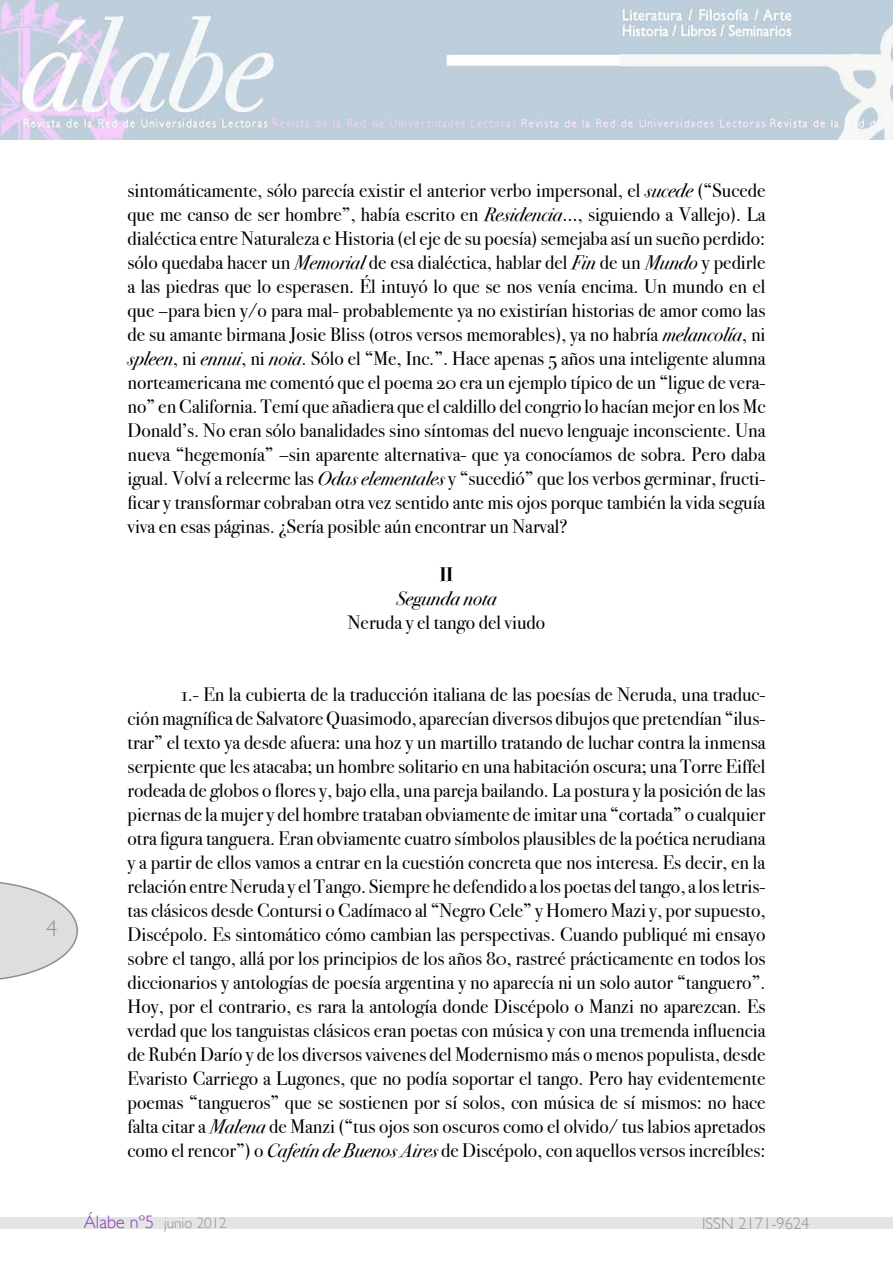
<style>
.page{position:relative;width:893px;height:1263px;background:#fff}
.page>*{position:absolute;margin:0;border:0;box-sizing:border-box;transform-origin:0 0}
.t1{font:300 22.5px "Gill Sans";color:#8a949d}
.t2{font:19.5px/24px "Bodoni Svty Two OSITCTT Book";color:#000;text-align:justify}
.t3{font:19.5px "Bodoni Svty Two OSITCTT Book It";color:#000}
.t4{font:19.5px "Bodoni Svty Two OSITCTT Bold";color:#000}
.t5{font:300 16.5px "Gill Sans";color:#8c959c}
.t6{font:300 15px "Gill Sans";color:#8c959c}
.s1{font-family:"Bodoni Svty Two OSITCTT Book It"}
.s2{font-size:18px;color:#893ab6}
</style>
<div class="page">
<svg style="left:0;top:882px;width:78px;height:98px"></svg>
<div style="left:0;top:1218px;width:893px;height:11px;background:#e4e4e3"></div>
<img style="left:0;top:0;width:893px;height:139px">
<p class="t1" style="left:46px;top:916px;width:13px">4</p>
<p class="t2" style="left:128px;top:179px;width:639px">sintomáticamente, sólo parecía existir el anterior verbo impersonal, el <span class="s1">sucede</span> (“Sucede que me canso de ser hombre”, había escrito en <span class="s1">Residencia</span>…, siguiendo a Vallejo). La dialéctica entre Naturaleza e Historia (el eje de su poesía) semejaba así un sueño perdido: sólo quedaba hacer un <span class="s1">Memorial</span> de esa dialéctica, hablar del <span class="s1">Fin</span> de un <span class="s1">Mundo</span> y pedirle a las piedras que lo esperasen. Él intuyó lo que se nos venía encima. Un mundo en el que –para bien y/o para mal- probablemente ya no existirían historias de amor como las de su amante birmana Josie Bliss (otros versos memorables), ya no habría <span class="s1">melancolía</span>, ni <span class="s1">spleen</span>, ni <span class="s1">ennui</span>, ni <span class="s1">noia</span>. Sólo el “Me, Inc.”. Hace apenas 5 años una inteligente alumna norteamericana me comentó que el poema 20 era un ejemplo típico de un “ligue de vera&shy;no” en California. Temí que añadiera que el caldillo del congrio lo hacían mejor en los Mc Donald’s. No eran sólo banalidades sino síntomas del nuevo lenguaje inconsciente. Una nueva “hegemonía” –sin aparente alternativa- que ya conocíamos de sobra. Pero daba igual. Volví a releerme las <span class="s1">Odas elementales</span> y “sucedió” que los verbos germinar, fructi&shy;ficar y transformar cobraban otra vez sentido ante mis ojos porque también la vida seguía viva en esas páginas. ¿Sería posible aún encontrar un Narval?</p>
<p class="t4" style="left:440px;top:563px;width:15px">II</p>
<p class="t3" style="left:396px;top:587px;width:102px">Segunda nota</p>
<p class="t2" style="left:348px;top:611px;width:199px">Neruda y el tango del viudo</p>
<p class="t2" style="left:128px;top:683px;width:639px;text-indent:54px">1.- En la cubierta de la traducción italiana de las poesías de Neruda, una traduc&shy;ción magnífica de Salvatore Quasimodo, aparecían diversos dibujos que pretendían “ilus&shy;trar” el texto ya desde afuera: una hoz y un martillo tratando de luchar contra la inmensa serpiente que les atacaba; un hombre solitario en una habitación oscura; una Torre Eiffel rodeada de globos o flores y, bajo ella, una pareja bailando. La postura y la posición de las piernas de la mujer y del hombre trataban obviamente de imitar una “cortada” o cualquier otra figura tanguera. Eran obviamente cuatro símbolos plausibles de la poética nerudiana y a partir de ellos vamos a entrar en la cuestión concreta que nos interesa. Es decir, en la relación entre Neruda y el Tango. Siempre he defendido a los poetas del tango, a los letris&shy;tas clásicos desde Contursi o Cadímaco al “Negro Cele” y Homero Mazi y, por supuesto, Discépolo. Es sintomático cómo cambian las perspectivas. Cuando publiqué mi ensayo sobre el tango, allá por los principios de los años 80, rastreé prácticamente en todos los diccionarios y antologías de poesía argentina y no aparecía ni un solo autor “tanguero”.<br>Hoy, por el contrario, es rara la antología donde Discépolo o Manzi no aparezcan. Es verdad que los tanguistas clásicos eran poetas con música y con una tremenda influencia de Rubén Darío y de los diversos vaivenes del Modernismo más o menos populista, desde Evaristo Carriego a Lugones, que no podía soportar el tango. Pero hay evidentemente poemas “tangueros” que se sostienen por sí solos, con música de sí mismos: no hace falta citar a <span class="s1">Malena</span> de Manzi (“tus ojos son oscuros como el olvido/ tus labios apretados como el rencor”) o <span class="s1">Cafetín de Buenos Aires</span> de Discépolo, con aquellos versos increíbles:</p>
<p class="t6" style="left:84px;top:1214px;width:144px"><span class="s2">Álabe nº5</span> junio 2012</p>
<p class="t5" style="left:702px;top:1214px;width:109px">ISSN 2171-9624</p>
</div>
